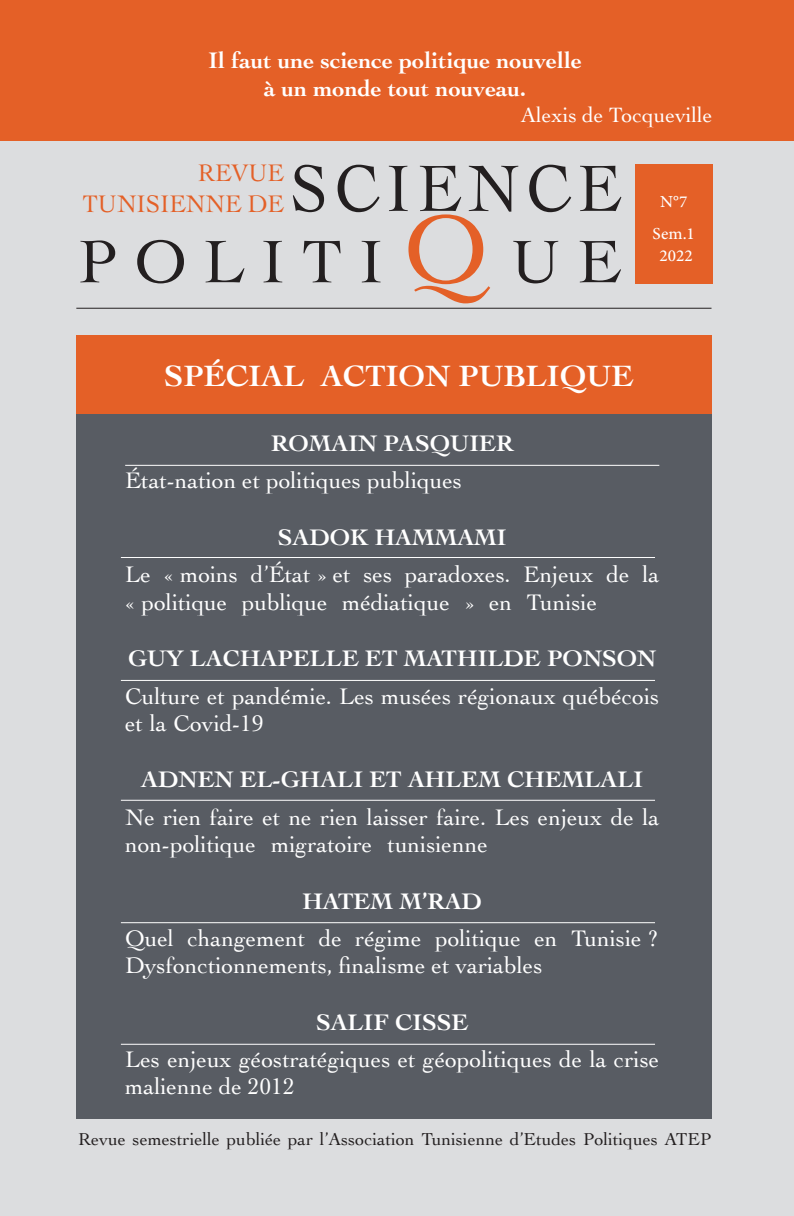
<style>
.page{position:relative;width:794px;height:1216px;background:#fff}
.page>*{position:absolute;margin:0;border:0;box-sizing:border-box;transform-origin:0 0}
.t1{font:68.77px "Cochin";letter-spacing:.11em;color:#231f20;scale:.92 1}
.t2{font:63.18px "Cochin";letter-spacing:.26em;color:#231f20}
.t3{font:700 30.8px "Cochin";color:#fff}
.t4{font:25.2px/30.3px "Cochin";color:#e46027;text-align:right;scale:.95 1}
.t5{font:23.62px/27.1px "Cochin";color:#fff}
.t6{font:700 23.62px/28.2px "Cochin";color:#fff;text-align:center}
.t7{font:23.62px/32px "Adobe Arabic";color:#fff;text-align:center}
.t8{font:21.7px "Cochin";color:#fff}
.t9{font:18.03px "Cochin";color:#231f20}
.t10{font:15.75px "Cochin";color:#231f20}
.s1{font-size:101.15px;color:#e46027}
</style>
<div class="page">
<div style="left:0;top:0;width:794px;height:1215px;background:#dcdddf"></div>
<div style="left:0;top:0;width:794px;height:141px;background:#e46027"></div>
<div style="left:76px;top:335px;width:635px;height:783px;background:#585c63"></div>
<div style="left:635px;top:164px;width:77px;height:119px;background:#e46027"></div>
<hr style="left:76px;top:308px;width:635px;height:1px;background:#231f20">
<hr style="left:125px;top:465px;width:534px;height:1px;background:#fff">
<hr style="left:121px;top:680px;width:534px;height:1px;background:#fff">
<hr style="left:121px;top:922px;width:534px;height:1px;background:#fff">
<div style="left:76px;top:335px;width:635px;height:78px;background:#e46027"></div>
<hr style="left:121px;top:557px;width:534px;height:1px;background:#fff">
<hr style="left:121px;top:799px;width:534px;height:1px;background:#fff">
<hr style="left:121px;top:1043px;width:534px;height:1px;background:#fff">
<p class="t6" style="left:208px;top:46px;width:375px">Il faut une science politique nouvelle à un monde tout nouveau.</p>
<p class="t8" style="left:521px;top:102px;width:193px">Alexis de Tocqueville</p>
<p class="t4" style="left:82px;top:157px;width:214px">REVUE<br>TUNISIENNE DE</p>
<h1 class="t1" style="left:290px;top:142px;width:361px">SCIENCE</h1>
<h2 class="t2" style="left:78px;top:219px;width:544px">POLITI<span class="s1">Q</span> UE</h2>
<p class="t7" style="left:652px;top:183px;width:44px">N°7<br>Sem.1</p>
<p class="t7" style="left:659px;top:236px;width:35px">2022</p>
<h3 class="t3" style="left:164px;top:358px;width:471px">SPÉCIAL ACTION PUBLIQUE</h3>
<p class="t6" style="left:271px;top:429px;width:244px">ROMAIN PASQUIER</p>
<p class="t5" style="left:125px;top:467px;width:338px">État-nation et politiques publiques</p>
<p class="t6" style="left:278px;top:523px;width:230px">SADOK HAMMAMI</p>
<p class="t5" style="left:125px;top:561px;width:536px">Le « moins d’État » et ses paradoxes. Enjeux de la « politique publique médiatique » en Tunisie</p>
<p class="t6" style="left:128px;top:644px;width:530px">GUY LACHAPELLE ET MATHILDE PONSON</p>
<p class="t5" style="left:125px;top:682px;width:535px">Culture et pandémie. Les musées régionaux québécois et la Covid-19</p>
<p class="t6" style="left:141px;top:765px;width:503px">ADNEN EL-GHALI ET AHLEM CHEMLALI</p>
<p class="t5" style="left:125px;top:803px;width:535px">Ne rien faire et ne rien laisser faire. Les enjeux de la non-politique migratoire tunisienne</p>
<p class="t6" style="left:302px;top:886px;width:181px">HATEM M’RAD</p>
<p class="t5" style="left:125px;top:924px;width:535px">Quel changement de régime politique en Tunisie ?<br>Dysfonctionnements, finalisme et variables</p>
<p class="t6" style="left:316px;top:1007px;width:154px">SALIF CISSE</p>
<p class="t5" style="left:125px;top:1045px;width:535px">Les enjeux géostratégiques et géopolitiques de la crise malienne de 2012</p>
<p class="t9" style="left:78px;top:1128px;width:635px">Revue semestrielle publiée par l’Association Tunisienne d’Etudes Politiques ATEP</p>
<p class="t10" style="left:408px;top:1132px;width:9px">1</p>
</div>
